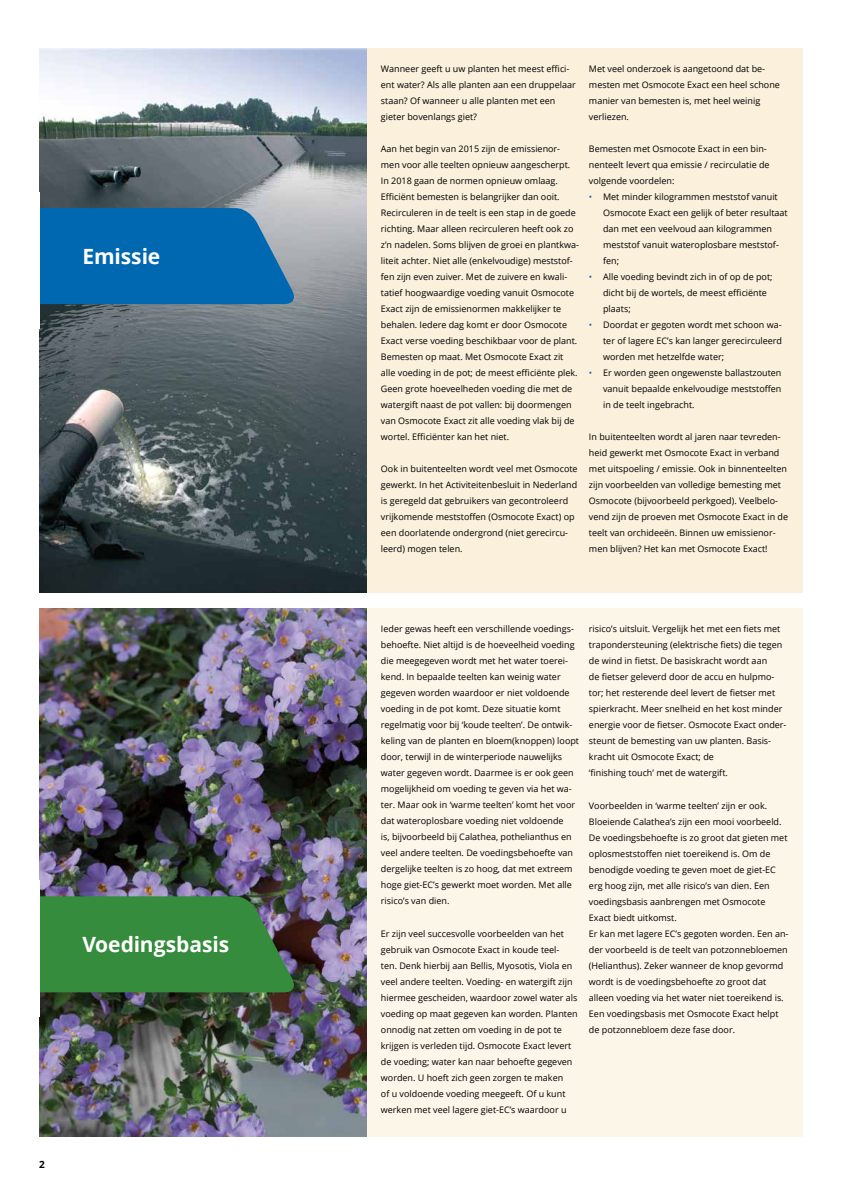
<style>
.page{position:relative;width:842px;height:1191px;background:#fff}
.page>*{position:absolute;margin:0;border:0;box-sizing:border-box;transform-origin:0 0}
.t1{font:700 21px "Open Sans";letter-spacing:-.005em;color:#fff}
.t2{font:700 10px "Open Sans";color:#000}
.t3{font:9px/16px "Open Sans";color:#000}
.s1{color:#0067b1}
</style>
<div class="page">
<div style="left:189px;top:608px;width:614px;height:528px;background:#fcf6e9"></div>
<img style="left:39px;top:608px;width:328px;height:528px">
<div style="left:189px;top:48px;width:614px;height:544px;background:#faf0db"></div>
<img style="left:39px;top:48px;width:328px;height:544px">
<svg style="left:39px;top:208px;width:266px;height:96px;background:#1671b2"></svg>
<svg style="left:39px;top:896px;width:266px;height:96px;background:#398440"></svg>
<h1 class="t1" style="left:82px;top:242px;width:80px">Emissie</h1>
<h1 class="t1" style="left:82px;top:930px;width:148px">Voedingsbasis</h1>
<p class="t2" style="left:39px;top:1157px;width:7px">2</p>
<p class="t3" style="left:381px;top:61px;width:196px">Wanneer geeft u uw planten het meest effici&shy;ënt water? Als alle planten aan een druppelaar staan? Of wanneer u alle planten met een gieter bovenlangs giet?</p>
<p class="t3" style="left:381px;top:141px;width:200px">Aan het begin van 2015 zijn de emissienor&shy;men voor alle teelten opnieuw aangescherpt.<br>In 2018 gaan de normen opnieuw omlaag.<br>Efficiënt bemesten is belangrijker dan ooit.<br>Recirculeren in de teelt is een stap in de goede richting. Maar alleen recirculeren heeft ook zo z’n nadelen. Soms blijven de groei en plantkwa&shy;liteit achter. Niet alle (enkelvoudige) meststof&shy;fen zijn even zuiver. Met de zuivere en kwali&shy;tatief hoogwaardige voeding vanuit Osmocote Exact zijn de emissienormen makkelijker te behalen. Iedere dag komt er door Osmocote Exact verse voeding beschikbaar voor de plant.<br>Bemesten op maat. Met Osmocote Exact zit alle voeding in de pot; de meest efficiënte plek.<br>Geen grote hoeveelheden voeding die met de watergift naast de pot vallen: bij doormengen van Osmocote Exact zit alle voeding vlak bij de wortel. Efficiënter kan het niet.</p>
<p class="t3" style="left:381px;top:461px;width:198px">Ook in buitenteelten wordt veel met Osmocote gewerkt. In het Activiteitenbesluit in Nederland is geregeld dat gebruikers van gecontroleerd vrijkomende meststoffen (Osmocote Exact) op een doorlatende ondergrond (niet gerecircu&shy;leerd) mogen telen.</p>
<p class="t3" style="left:589px;top:61px;width:192px">Met veel onderzoek is aangetoond dat be&shy;mesten met Osmocote Exact een heel schone manier van bemesten is, met heel weinig verliezen.</p>
<p class="t3" style="left:589px;top:141px;width:182px">Bemesten met Osmocote Exact in een bin&shy;nenteelt levert qua emissie / recirculatie de volgende voordelen:</p>
<p class="t3" style="left:603px;top:189px;width:186px;text-indent:-14px"><span class="s1">•</span> Met minder kilogrammen meststof vanuit Osmocote Exact een gelijk of beter resultaat dan met een veelvoud aan kilogrammen meststof vanuit wateroplosbare meststof&shy;fen;</p>
<p class="t3" style="left:603px;top:269px;width:171px;text-indent:-14px"><span class="s1">•</span> Alle voeding bevindt zich in of op de pot; dicht bij de wortels, de meest efficiënte plaats;</p>
<p class="t3" style="left:603px;top:317px;width:180px;text-align:justify;text-indent:-14px"><span class="s1">•</span> Doordat er gegoten wordt met schoon wa&shy;ter of lagere EC’s kan langer gerecirculeerd worden met hetzelfde water;</p>
<p class="t3" style="left:603px;top:365px;width:180px;text-align:justify;text-indent:-14px"><span class="s1">•</span> Er worden geen ongewenste ballastzouten vanuit bepaalde enkelvoudige meststoffen in de teelt ingebracht.</p>
<p class="t3" style="left:589px;top:429px;width:201px">In buitenteelten wordt al jaren naar tevreden&shy;heid gewerkt met Osmocote Exact in verband met uitspoeling / emissie. Ook in binnenteelten zijn voorbeelden van volledige bemesting met Osmocote (bijvoorbeeld perkgoed). Veelbelo&shy;vend zijn de proeven met Osmocote Exact in de teelt van orchideeën. Binnen uw emissienor&shy;men blijven? Het kan met Osmocote Exact!</p>
<p class="t3" style="left:381px;top:621px;width:200px">Ieder gewas heeft een verschillende voedings&shy;behoefte. Niet altijd is de hoeveelheid voeding die meegegeven wordt met het water toerei&shy;kend. In bepaalde teelten kan weinig water gegeven worden waardoor er niet voldoende voeding in de pot komt. Deze situatie komt regelmatig voor bij ‘koude teelten’. De ontwik&shy;keling van de planten en bloem(knoppen) loopt door, terwijl in de winterperiode nauwelijks water gegeven wordt. Daarmee is er ook geen mogelijkheid om voeding te geven via het wa&shy;ter. Maar ook in ‘warme teelten’ komt het voor dat wateroplosbare voeding niet voldoende<br>is, bijvoorbeeld bij Calathea, pothelianthus en veel andere teelten. De voedingsbehoefte van dergelijke teelten is zo hoog, dat met extreem hoge giet-EC’s gewerkt moet worden. Met alle risico’s van dien.</p>
<p class="t3" style="left:381px;top:925px;width:198px">Er zijn veel succesvolle voorbeelden van het gebruik van Osmocote Exact in koude teel&shy;ten. Denk hierbij aan Bellis, Myosotis, Viola en veel andere teelten. Voeding- en watergift zijn hiermee gescheiden, waardoor zowel water als voeding op maat gegeven kan worden. Planten onnodig nat zetten om voeding in de pot te krijgen is verleden tijd. Osmocote Exact levert de voeding; water kan naar behoefte gegeven worden. U hoeft zich geen zorgen te maken<br>of u voldoende voeding meegeeft. Of u kunt werken met veel lagere giet-EC’s waardoor u</p>
<p class="t3" style="left:589px;top:621px;width:199px">risico’s uitsluit. Vergelijk het met een fiets met trapondersteuning (elektrische fiets) die tegen de wind in fietst. De basiskracht wordt aan<br>de fietser geleverd door de accu en hulpmo&shy;tor; het resterende deel levert de fietser met spierkracht. Meer snelheid en het kost minder energie voor de fietser. Osmocote Exact onder&shy;steunt de bemesting van uw planten. Basis&shy;kracht uit Osmocote Exact; de<br>‘finishing touch’ met de watergift.</p>
<p class="t3" style="left:589px;top:797px;width:201px">Voorbeelden in ‘warme teelten’ zijn er ook.<br>Bloeiende Calathea’s zijn een mooi voorbeeld.<br>De voedingsbehoefte is zo groot dat gieten met oplosmeststoffen niet toereikend is. Om de benodigde voeding te geven moet de giet-EC erg hoog zijn, met alle risico’s van dien. Een voedingsbasis aanbrengen met Osmocote Exact biedt uitkomst.<br>Er kan met lagere EC’s gegoten worden. Een an&shy;der voorbeeld is de teelt van potzonnebloemen (Helianthus). Zeker wanneer de knop gevormd wordt is de voedingsbehoefte zo groot dat alleen voeding via het water niet toereikend is.<br>Een voedingsbasis met Osmocote Exact helpt de potzonnebloem deze fase door.</p>
</div>
